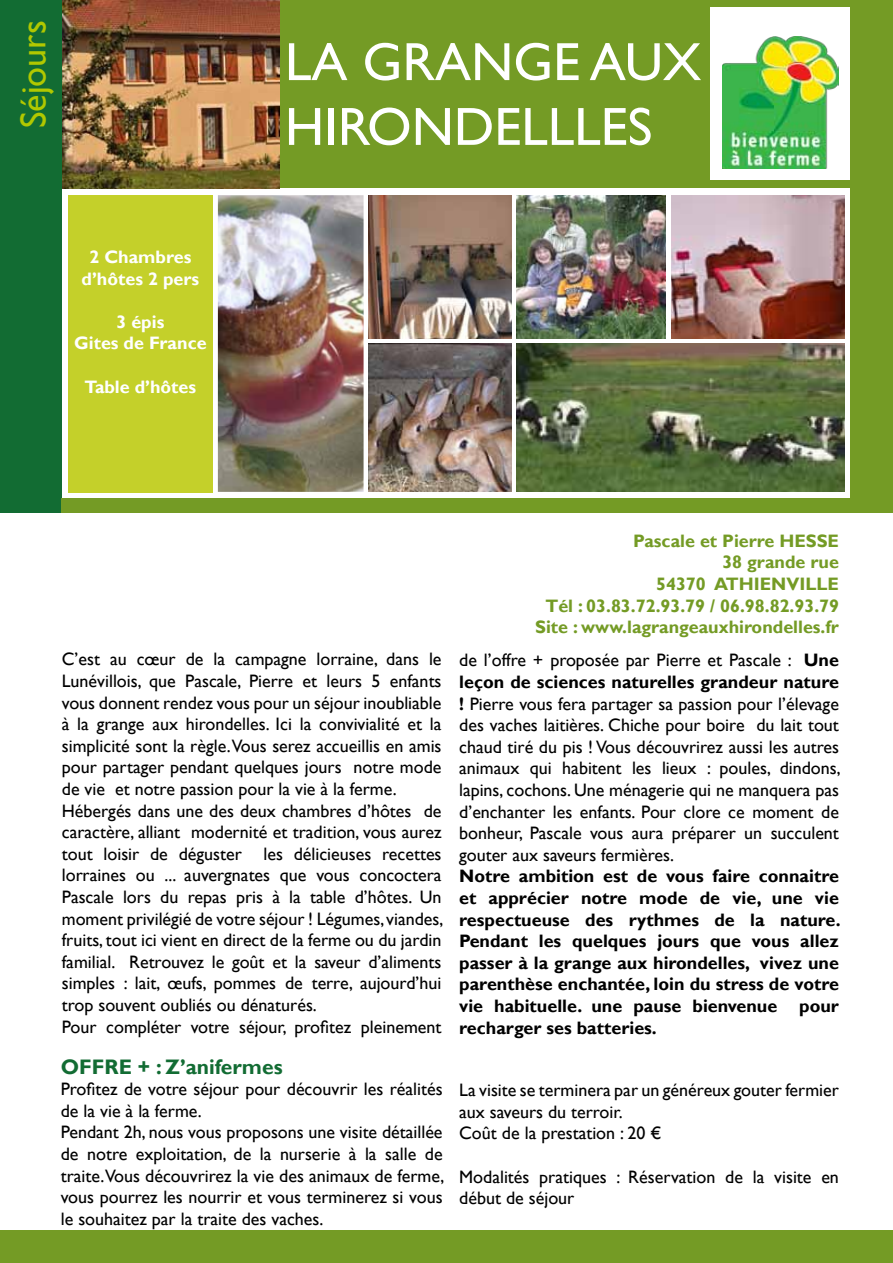
<style>
.page{position:relative;width:893px;height:1263px;background:#fff}
.page>*{position:absolute;margin:0;border:0;box-sizing:border-box;transform-origin:0 0}
.t1{font:54px/64.8px "Gill Sans";color:#fff}
.t2{font:36px "Gill Sans";color:#b1c800}
.t3{font:700 21px "Gill Sans";color:#126c33}
.t4{font:18px/21.6px "Gill Sans";color:#000}
.t5{font:700 18px/21.6px "Gill Sans";color:#000;text-align:justify}
.t6{font:700 18px/21.6px "Gill Sans";color:#749b25;text-align:right}
.t7{font:700 18px/21.6px "Gill Sans";color:#fff;text-align:center}
.s1{font-weight:700}
</style>
<div class="page">
<div style="left:68px;top:195px;width:145px;height:297px;background:#c4d02a"></div>
<div style="left:0;top:1230px;width:893px;height:33px;background:#749b25"></div>
<div style="left:0;top:0;width:893px;height:187px;background:#749b25"></div>
<img style="left:516px;top:195px;width:149px;height:144px">
<img style="left:368px;top:195px;width:144px;height:144px">
<img style="left:516px;top:344px;width:329px;height:148px">
<img style="left:368px;top:344px;width:144px;height:148px">
<img style="left:218px;top:195px;width:146px;height:297px">
<img style="left:672px;top:195px;width:173px;height:144px">
<img style="left:62px;top:0;width:217px;height:189px">
<div style="left:0;top:0;width:62px;height:512px;background:#126c33"></div>
<div style="left:710px;top:7px;width:151px;height:172px;background:#fff"></div>
<img style="left:723px;top:36px;width:116px;height:132px">
<div style="left:850px;top:0;width:43px;height:503px;background:#749b25"></div>
<div style="left:62px;top:498px;width:831px;height:14px;background:#749b25"></div>
<h2 class="t2" style="left:12px;top:128px;width:109px;rotate:-90deg">Séjours</h2>
<p class="t7" style="left:82px;top:247px;width:119px">2 Chambres d’hôtes 2 pers</p>
<p class="t7" style="left:74px;top:311px;width:134px">3 épis<br>Gites de France</p>
<p class="t7" style="left:85px;top:376px;width:113px">Table d’hôtes</p>
<h1 class="t1" style="left:285px;top:31px;width:418px">LA GRANGE AUX<br>HIRONDELLLES</h1>
<p class="t6" style="left:535px;top:530px;width:305px">Pascale et Pierre HESSE<br>38 grande rue<br>54370 ATHIENVILLE<br>Tél : 03.83.72.93.79 / 06.98.82.93.79<br>Site : www.lagrangeauxhirondelles.fr</p>
<p class="t4" style="left:62px;top:649px;width:383px">C’est au cœur de la campagne lorraine, dans le Lunévillois, que Pascale, Pierre et leurs 5 enfants vous donnent rendez vous pour un séjour inoubliable à la grange aux hirondelles. Ici la convivialité et la simplicité sont la règle. Vous serez accueillis en amis pour partager pendant quelques jours notre mode de vie et notre passion pour la vie à la ferme.<br>Hébergés dans une des deux chambres d’hôtes de caractère, alliant modernité et tradition, vous aurez tout loisir de déguster les délicieuses recettes lorraines ou ... auvergnates que vous concoctera Pascale lors du repas pris à la table d’hôtes. Un moment privilégié de votre séjour ! Légumes, viandes, fruits, tout ici vient en direct de la ferme ou du jardin familial. Retrouvez le goût et la saveur d’aliments simples : lait, œufs, pommes de terre, aujourd’hui trop souvent oubliés ou dénaturés.<br>Pour compléter votre séjour, profitez pleinement</p>
<p class="t4" style="left:459px;top:650px;width:383px;text-align:justify">de l’offre + proposée par Pierre et Pascale : <span class="s1">Une leçon de sciences naturelles grandeur nature !</span> Pierre vous fera partager sa passion pour l’élevage des vaches laitières. Chiche pour boire du lait tout chaud tiré du pis ! Vous découvrirez aussi les autres animaux qui habitent les lieux : poules, dindons, lapins, cochons. Une ménagerie qui ne manquera pas d’enchanter les enfants. Pour clore ce moment de bonheur, Pascale vous aura préparer un succulent gouter aux saveurs fermières.</p>
<p class="t5" style="left:459px;top:866px;width:383px">Notre ambition est de vous faire connaitre et apprécier notre mode de vie, une vie respectueuse des rythmes de la nature.<br>Pendant les quelques jours que vous allez passer à la grange aux hirondelles, vivez une parenthèse enchantée, loin du stress de votre vie habituelle. une pause bienvenue pour recharger ses batteries.</p>
<p class="t3" style="left:61px;top:1054px;width:223px">OFFRE + : Z’anifermes</p>
<p class="t4" style="left:61px;top:1079px;width:385px">Profitez de votre séjour pour découvrir les réalités de la vie à la ferme.<br>Pendant 2h, nous vous proposons une visite détaillée de notre exploitation, de la nurserie à la salle de traite.Vous découvrirez la vie des animaux de ferme, vous pourrez les nourrir et vous terminerez si vous le souhaitez par la traite des vaches.</p>
<p class="t4" style="left:459px;top:1079px;width:381px">La visite se terminera par un généreux gouter fermier aux saveurs du terroir.<br>Coût de la prestation : 20 €</p>
<p class="t4" style="left:459px;top:1166px;width:381px">Modalités pratiques : Réservation de la visite en début de séjour</p>
</div>
